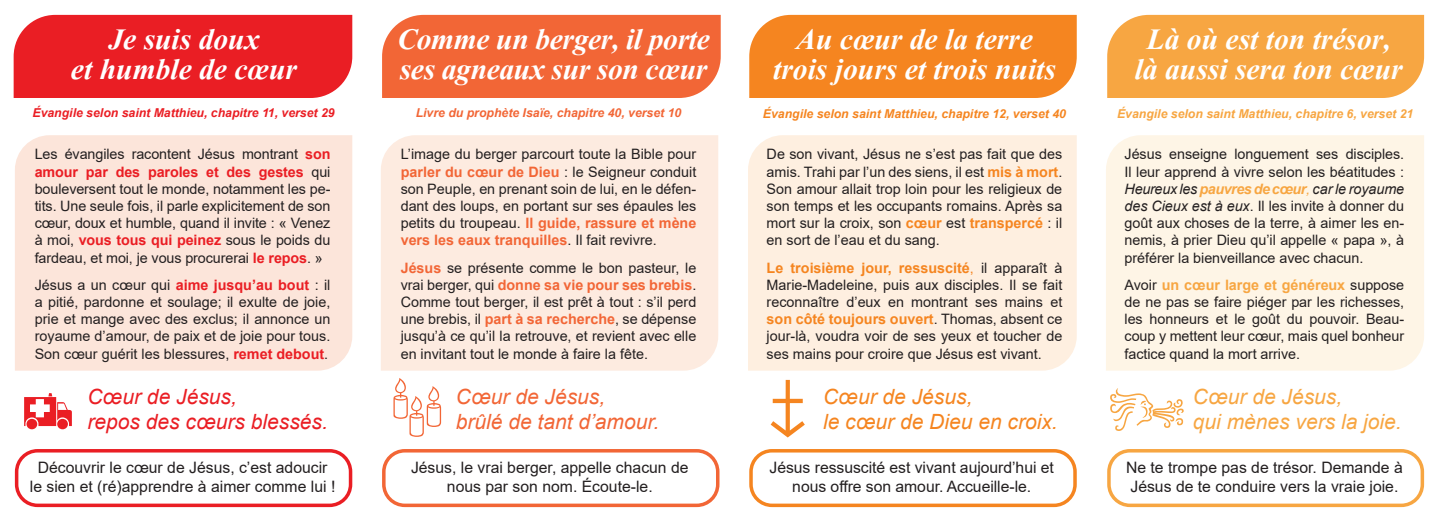
<style>
.page{position:relative;width:1439px;height:521px;background:#fff}
.page>*{position:absolute;margin:0;border:0;box-sizing:border-box;transform-origin:0 0}
.t1{font:700 36.75px/30.1px "Vijaya";color:#fff;text-align:center}
.t2{font:italic 21px/25.2px "Arial";color:#ea1e24}
.t3{font:italic 21px/25.2px "Arial";color:#f58520}
.t4{font:italic 21px/25.2px "Arial";color:#f26636}
.t5{font:italic 21px/25.2px "Arial";color:#f7a642}
.t6{font:15.75px/18.9px "Arial";color:#231f20;text-align:center}
.t7{font:14.35px/17.2px "Arial";color:#231f20;text-align:justify}
.t8{font:italic 700 12.25px "Arial";color:#ea1e24}
.t9{font:italic 700 12.25px "Arial";color:#f58520}
.t10{font:italic 700 12.25px "Arial";color:#f7a642}
.t11{font:italic 700 12.25px "Arial";color:#f26636}
.s1{font-weight:700;color:#ea1e24}
.s2{font-weight:700;color:#f58520}
.s3{color:#f58520}
.s4{font-weight:700;color:#f26636}
.s5{font-style:italic}
.s6{font-weight:700;font-style:italic;color:#f7a642}
.s7{font-style:italic;color:#f7a642}
.s8{font-weight:700;color:#f7a642}
</style>
<div class="page">
<div style="left:14px;top:15px;width:338px;height:83px;background:#ea1e24"></div>
<div style="left:382px;top:15px;width:339px;height:83px;background:#f26636"></div>
<div style="left:749px;top:15px;width:327px;height:83px;background:#f58520"></div>
<div style="left:1107px;top:15px;width:317px;height:83px;background:#f7a642"></div>
<div style="left:15px;top:135px;width:337px;height:236px;background:#fce5da"></div>
<div style="left:381px;top:135px;width:337px;height:236px;background:#fdebe0"></div>
<div style="left:748px;top:135px;width:328px;height:236px;background:#feefe0"></div>
<div style="left:1106px;top:135px;width:318px;height:236px;background:#fef5e6"></div>
<div style="left:15px;top:449px;width:337px;height:58px;border:4px solid #ea1e24;border-radius:21px"></div>
<div style="left:382px;top:449px;width:337px;height:58px;border:4px solid #f26636;border-radius:21px"></div>
<div style="left:749px;top:449px;width:327px;height:58px;border:4px solid #f58520;border-radius:21px"></div>
<div style="left:1107px;top:449px;width:317px;height:58px;border:4px solid #f7a642;border-radius:21px"></div>
<h1 class="t1" style="left:71px;top:20px;width:227px">Je suis doux<br>et humble de cœur</h1>
<h1 class="t1" style="left:397px;top:20px;width:314px;text-align:left">Comme un berger, il porte ses agneaux sur son cœur</h1>
<h1 class="t1" style="left:773px;top:20px;width:284px">Au cœur de la terre trois jours et trois nuits</h1>
<h1 class="t1" style="left:1134px;top:20px;width:269px">Là où est ton trésor, là aussi sera ton cœur</h1>
<p class="t8" style="left:33px;top:104px;width:304px">Évangile selon saint Matthieu, chapitre 11, verset 29</p>
<p class="t11" style="left:416px;top:104px;width:267px">Livre du prophète Isaïe, chapitre 40, verset 10</p>
<p class="t9" style="left:763px;top:105px;width:304px">Évangile selon saint Matthieu, chapitre 12, verset 40</p>
<p class="t10" style="left:1117px;top:105px;width:298px">Évangile selon saint Matthieu, chapitre 6, verset 21</p>
<p class="t7" style="left:35px;top:146px;width:297px">Les évangiles racontent Jésus montrant <span class="s1">son amour par des paroles et des gestes</span> qui bouleversent tout le monde, notamment les pe&shy;tits. Une seule fois, il parle explicitement de son cœur, doux et humble, quand il invite : « Venez à moi, <span class="s1">vous tous qui peinez</span> sous le poids du fardeau, et moi, je vous procurerai <span class="s1">le repos</span>. »</p>
<p class="t7" style="left:35px;top:276px;width:297px">Jésus a un cœur qui <span class="s1">aime jusqu’au bout</span> : il a pitié, pardonne et soulage; il exulte de joie, prie et mange avec des exclus; il annonce un royaume d’amour, de paix et de joie pour tous.<br>Son cœur guérit les blessures, <span class="s1">remet debout</span>.</p>
<p class="t7" style="left:766px;top:146px;width:297px">De son vivant, Jésus ne s’est pas fait que des amis. Trahi par l’un des siens, il est <span class="s2">mis à mort</span>.<br>Son amour allait trop loin pour les religieux de son temps et les occupants romains. Après sa mort sur la croix, son <span class="s2">cœur</span> est <span class="s2">transpercé</span> : il en sort de l’eau et du sang.</p>
<p class="t7" style="left:766px;top:259px;width:297px"><span class="s2">Le troisième jour, ressuscité</span><span class="s3">,</span> il apparaît à Marie-Madeleine, puis aux disciples. Il se fait reconnaître d’eux en montrant ses mains et <span class="s2">son côté toujours ouvert</span>. Thomas, absent ce jour-là, voudra voir de ses yeux et toucher de ses mains pour croire que Jésus est vivant.</p>
<p class="t7" style="left:401px;top:146px;width:297px">L’image du berger parcourt toute la Bible pour <span class="s4">parler du cœur de Dieu</span> : le Seigneur conduit son Peuple, en prenant soin de lui, en le défen&shy;dant des loups, en portant sur ses épaules les petits du troupeau. <span class="s4">Il guide, rassure et mène vers les eaux tranquilles</span>. Il fait revivre.</p>
<p class="t7" style="left:401px;top:259px;width:297px"><span class="s4">Jésus</span> se présente comme le bon pasteur, le vrai berger, qui <span class="s4">donne sa vie pour ses brebis</span>.<br>Comme tout berger, il est prêt à tout : s’il perd une brebis, il <span class="s4">part à sa recherche</span>, se dépense jusqu’à ce qu’il la retrouve, et revient avec elle en invitant tout le monde à faire la fête.</p>
<p class="t7" style="left:1124px;top:146px;width:281px">Jésus enseigne longuement ses disciples.<br>Il leur apprend à vivre selon les béatitudes :<br><span class="s5">Heureux les</span> <span class="s6">pauvres de cœur</span><span class="s7">,</span> <span class="s5">car le royaume des Cieux est à eux</span>. Il les invite à donner du goût aux choses de la terre, à aimer les en&shy;nemis, à prier Dieu qu’il appelle « papa », à préférer la bienveillance avec chacun.</p>
<p class="t7" style="left:1124px;top:276px;width:281px">Avoir <span class="s8">un cœur large et généreux</span> suppose de ne pas se faire piéger par les richesses, les honneurs et le goût du pouvoir. Beau&shy;coup y mettent leur cœur, mais quel bonheur factice quand la mort arrive.</p>
<h2 class="t2" style="left:87px;top:384px;width:242px">Cœur de Jésus,<br>repos des cœurs blessés.</h2>
<h2 class="t4" style="left:456px;top:384px;width:205px">Cœur de Jésus,<br>brûlé de tant d’amour.</h2>
<h2 class="t3" style="left:823px;top:384px;width:236px">Cœur de Jésus,<br>le cœur de Dieu en croix.</h2>
<h2 class="t5" style="left:1193px;top:384px;width:210px">Cœur de Jésus,<br>qui mènes vers la joie.</h2>
<p class="t6" style="left:30px;top:457px;width:307px">Découvrir le cœur de Jésus, c’est adoucir le sien et (ré)apprendre à aimer comme lui !</p>
<p class="t6" style="left:411px;top:457px;width:279px">Jésus, le vrai berger, appelle chacun de nous par son nom. Écoute-le.</p>
<p class="t6" style="left:769px;top:457px;width:286px">Jésus ressuscité est vivant aujourd’hui et nous offre son amour. Accueille-le.</p>
<p class="t6" style="left:1126px;top:457px;width:278px;text-align:left">Ne te trompe pas de trésor. Demande à<br>Jésus de te conduire vers la vraie joie.</p>
</div>
